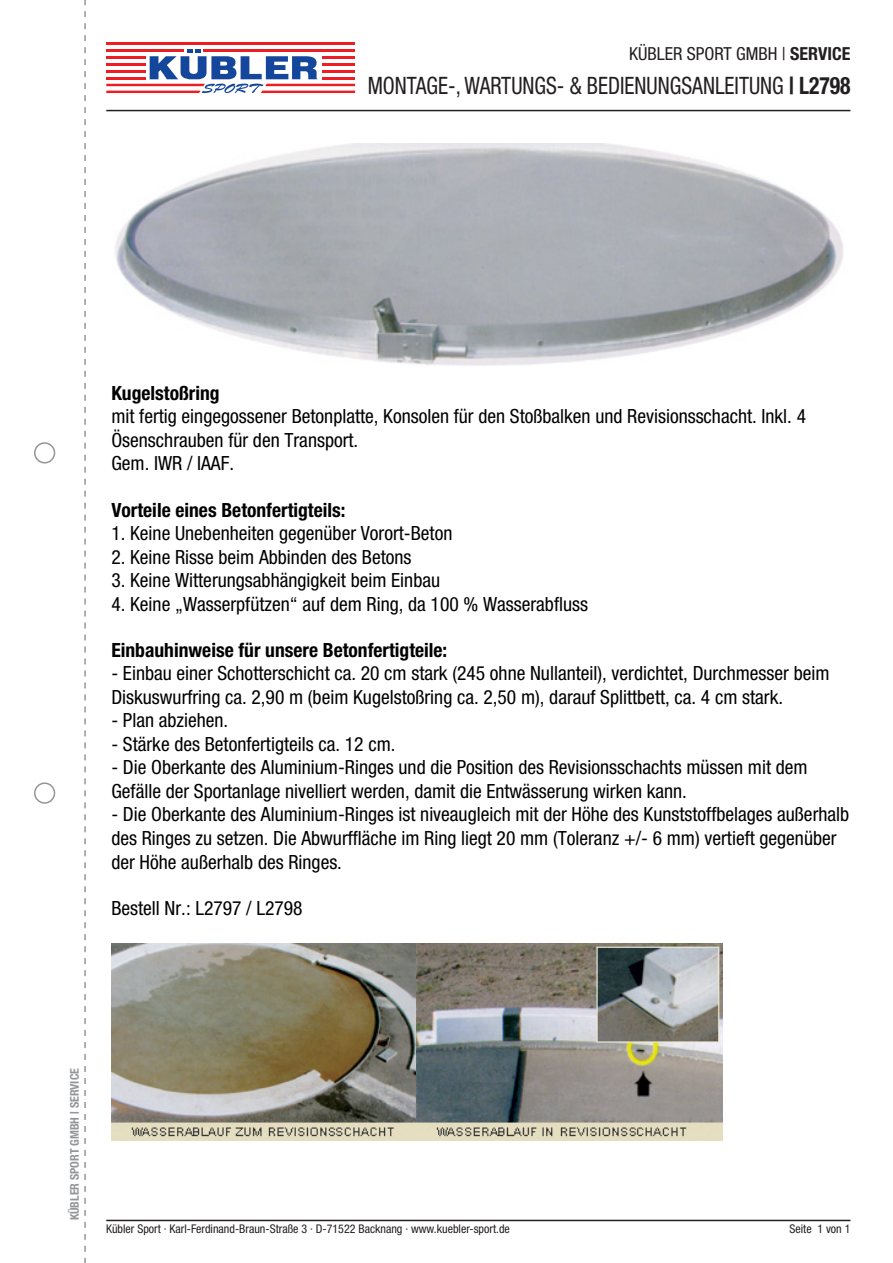
<style>
.page{position:relative;width:893px;height:1263px;background:#fff}
.page>*{position:absolute;margin:0;border:0;box-sizing:border-box;transform-origin:0 0}
.t1{font:condensed 24px "Helvetica Neue LT Pro";letter-spacing:.055em;color:#231f20;scale:.9 1}
.t2{font:condensed 19.5px/23.4px "Helvetica Neue LT Pro";color:#000}
.t3{font:700 condensed 19.5px "Helvetica Neue LT Pro";color:#000}
.t4{font:condensed 18px "Helvetica Neue LT Pro";color:#231f20}
.t5{font:condensed 12px "Helvetica Neue LT Pro";color:#231f20}
.t6{font:700 condensed 12px "Helvetica Neue LT Pro";color:#939598}
.s1{font-weight:700}
</style>
<div class="page">
<svg style="left:106px;top:49px;width:248px;height:44px"></svg>
<hr style="left:322px;top:77px;width:32px;height:2px;background:#ee1d23">
<hr style="left:322px;top:70px;width:32px;height:2px;background:#ee1d23">
<hr style="left:322px;top:63px;width:32px;height:3px;background:#ee1d23">
<hr style="left:322px;top:56px;width:32px;height:3px;background:#ee1d23">
<hr style="left:106px;top:77px;width:40px;height:2px;background:#ee1d23">
<hr style="left:106px;top:70px;width:40px;height:2px;background:#ee1d23">
<hr style="left:106px;top:63px;width:40px;height:3px;background:#ee1d23">
<hr style="left:106px;top:56px;width:40px;height:3px;background:#ee1d23">
<hr style="left:106px;top:49px;width:78px;height:3px;background:#ee1d23">
<hr style="left:106px;top:43px;width:248px;height:2px;background:#ee1d23">
<hr style="left:203px;top:49px;width:151px;height:3px;background:#ee1d23">
<div style="left:34px;top:442px;width:21px;height:21px;border:2px solid #939598;border-radius:50%"></div>
<div style="left:34px;top:782px;width:21px;height:22px;border:2px solid #939598;border-radius:50%"></div>
<svg style="left:84px;top:0;width:2px;height:1263px"></svg>
<hr style="left:106px;top:110px;width:744px;height:1px;background:#231f20">
<hr style="left:106px;top:1220px;width:744px;height:1px;background:#231f20">
<img style="left:111px;top:943px;width:611px;height:197px">
<img style="left:115px;top:143px;width:729px;height:223px">
<p class="t4" style="left:629px;top:43px;width:223px">KÜBLER SPORT GMBH | <span class="s1">SERVICE</span></p>
<p class="t1" style="left:368px;top:71px;width:538px">Montage-, Wartungs- &amp; Bedienungsanleitung <span class="s1">| L2798</span></p>
<p class="t3" style="left:111px;top:381px;width:110px">Kugelstoßring</p>
<p class="t2" style="left:111px;top:404px;width:696px">mit fertig eingegossener Betonplatte, Konsolen für den Stoßbalken und Revisionsschacht. Inkl. 4<br>Ösenschrauben für den Transport.<br>Gem. IWR / IAAF.</p>
<p class="t3" style="left:111px;top:498px;width:236px">Vorteile eines Betonfertigteils:</p>
<p class="t2" style="left:111px;top:521px;width:342px">1. Keine Unebenheiten gegenüber Vorort-Beton</p>
<p class="t2" style="left:111px;top:545px;width:302px">2. Keine Risse beim Abbinden des Betons</p>
<p class="t2" style="left:111px;top:568px;width:330px">3. Keine Witterungsabhängigkeit beim Einbau</p>
<p class="t2" style="left:111px;top:592px;width:478px">4. Keine „Wasserpfützen“ auf dem Ring, da 100 % Wasserabfluss</p>
<p class="t3" style="left:111px;top:638px;width:337px">Einbauhinweise für unsere Betonfertigteile:</p>
<p class="t2" style="left:111px;top:661px;width:720px">- Einbau einer Schotterschicht ca. 20 cm stark (245 ohne Nullanteil), verdichtet, Durchmesser beim<br>Diskuswurfring ca. 2,90 m (beim Kugelstoßring ca. 2,50 m), darauf Splittbett, ca. 4 cm stark.</p>
<p class="t2" style="left:111px;top:708px;width:118px">- Plan abziehen.</p>
<p class="t2" style="left:111px;top:732px;width:286px">- Stärke des Betonfertigteils ca. 12 cm.</p>
<p class="t2" style="left:111px;top:755px;width:698px">- Die Oberkante des Aluminium-Ringes und die Position des Revisionsschachts müssen mit dem<br>Gefälle der Sportanlage nivelliert werden, damit die Entwässerung wirken kann.</p>
<p class="t2" style="left:111px;top:802px;width:739px">- Die Oberkante des Aluminium-Ringes ist niveaugleich mit der Höhe des Kunststoffbelages außerhalb des Ringes zu setzen. Die Abwurffläche im Ring liegt 20 mm (Toleranz +/- 6 mm) vertieft gegenüber der Höhe außerhalb des Ringes.</p>
<p class="t2" style="left:111px;top:896px;width:193px">Bestell Nr.: L2797 / L2798</p>
<p class="t6" style="left:67px;top:1220px;width:154px;rotate:-90deg">KÜBLER SPORT GMBH | SERVICE</p>
<p class="t5" style="left:106px;top:1222px;width:405px">Kübler Sport · Karl-Ferdinand-Braun-Straße 3 · D-71522 Backnang · www.kuebler-sport.de</p>
<p class="t5" style="left:789px;top:1222px;width:63px">Seite 1 von 1</p>
</div>
